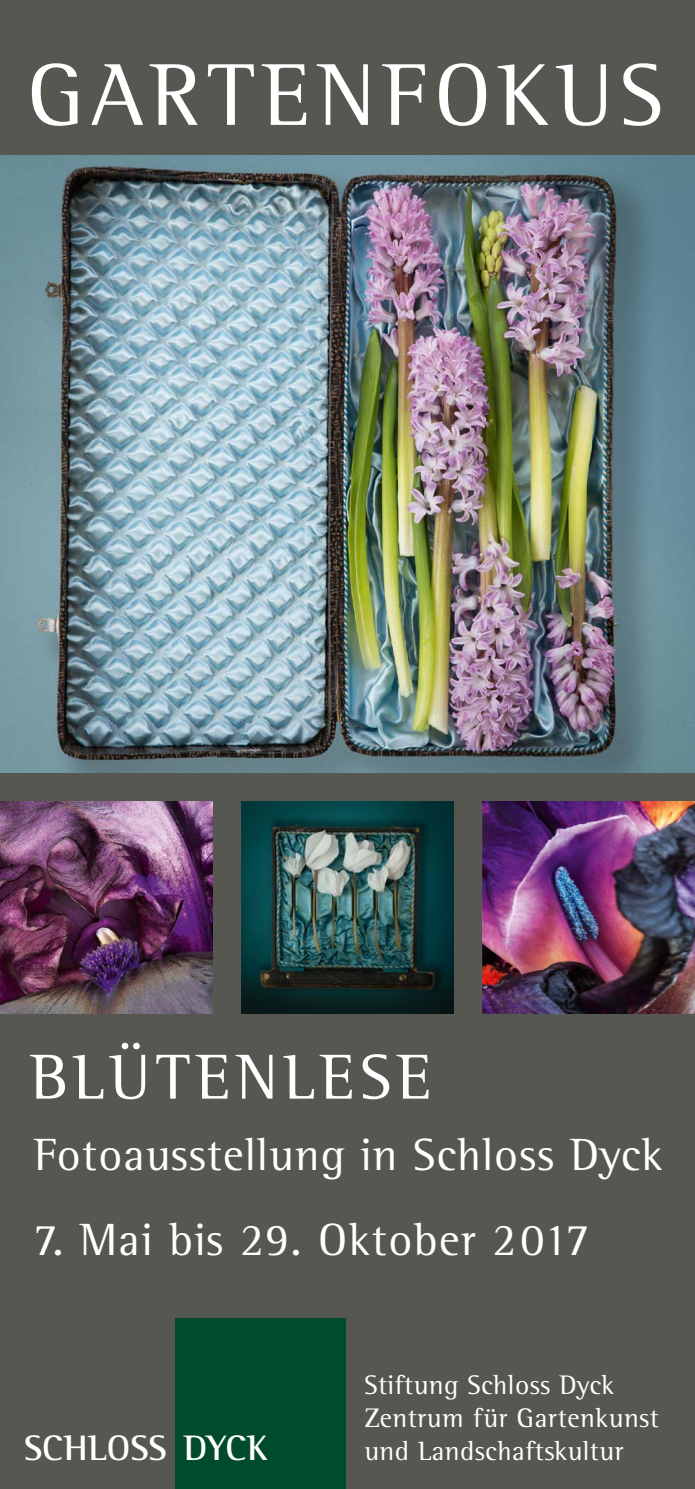
<style>
.page{position:relative;width:695px;height:1489px;background:#fff}
.page>*{position:absolute;margin:0;border:0;box-sizing:border-box;transform-origin:0 0}
.t1{font:90px "Rotis Semi Serif";letter-spacing:.075em;color:#fff}
.t2{font:65px "Rotis Semi Serif";letter-spacing:.08em;color:#fff}
.t3{font:46.25px "Rotis Semi Serif";letter-spacing:.02em;color:#fff}
.t4{font:700 36.25px "Rotis Semi Serif";color:#fff}
.t5{font:27.5px/33px "Rotis Semi Serif";letter-spacing:.015em;color:#fff}
</style>
<div class="page">
<div style="left:0;top:680px;width:694px;height:808px;background:#575752"></div>
<div style="left:0;top:0;width:694px;height:203px;background:#575752"></div>
<div style="left:175px;top:1318px;width:170px;height:170px;background:#004b2c"></div>
<img style="left:0;top:156px;width:694px;height:616px">
<img style="left:482px;top:801px;width:212px;height:212px">
<img style="left:0;top:801px;width:213px;height:212px">
<img style="left:241px;top:801px;width:213px;height:212px">
<h1 class="t1" style="left:28px;top:42px;width:636px">GARTENFOKUS</h1>
<h2 class="t2" style="left:30px;top:1038px;width:403px">BLÜTENLESE</h2>
<h3 class="t3" style="left:34px;top:1126px;width:630px">Fotoausstellung in Schloss Dyck</h3>
<h3 class="t3" style="left:34px;top:1211px;width:557px">7. Mai bis 29. Oktober 2017</h3>
<p class="t5" style="left:364px;top:1367px;width:296px">Stiftung Schloss Dyck<br>Zentrum für Gartenkunst</p>
<h3 class="t4" style="left:24px;top:1425px;width:245px">SCHLOSS DYCK</h3>
<p class="t5" style="left:364px;top:1433px;width:260px">und Landschaftskultur</p>
</div>
